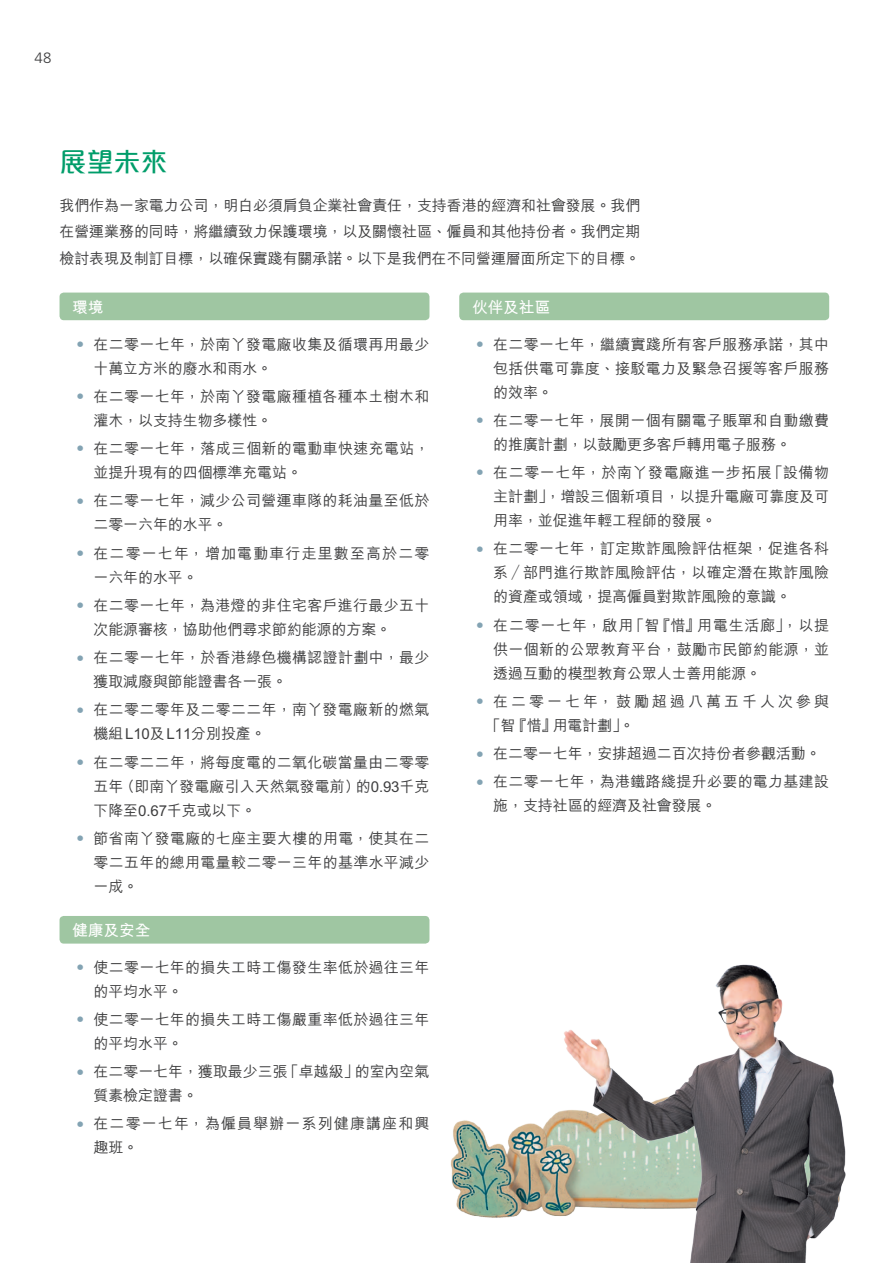
<style>
.page{position:relative;width:893px;height:1263px;background:#fff}
.page>*{position:absolute;margin:0;border:0;box-sizing:border-box;transform-origin:0 0}
.Chi_Main_Head{font:500 27px "M Elle HK";color:#009d6a}
.Chi_Key_Performance{font:700 15.75px "M Hei HK";letter-spacing:-.01em;color:#fff}
.Chi_Bodytext{font:500 15px/24px "M Hei HK";letter-spacing:.02em;color:#3e3e3f}
.Chi_Bodytext-2{font:500 15px/24px "M Hei HK";letter-spacing:.075em;color:#3e3e3f}
.Chi_Bodytext-3{font:500 15px/24px "M Hei HK";letter-spacing:-.005em;color:#3e3e3f}
.Chi_Bodytext-4{font:500 15px/24px "M Hei HK";letter-spacing:.2em;color:#3e3e3f}
.Chi_Bodytext-5{font:500 15px "M Hei HK";letter-spacing:-.01em;color:#3e3e3f}
.t1{font:300 15px "Frutiger LT Std";color:#3e3e3f}
.s1{color:#83a3b3}
</style>
<div class="page">
<div style="left:60px;top:293px;width:369px;height:27px;background:#9fc6a2;border-radius:4px"></div>
<div style="left:459px;top:293px;width:370px;height:27px;background:#9fc6a2;border-radius:4px"></div>
<div style="left:60px;top:916px;width:369px;height:27px;background:#9fc6a2;border-radius:4px"></div>
<img style="left:450px;top:1116px;width:103px;height:102px">
<img style="left:553px;top:964px;width:293px;height:299px">
<p class="t1" style="left:34px;top:50px;width:19px">48</p>
<p class="Chi_Main_Head" style="left:60px;top:149px;width:109px">展望未來</p>
<p class="Chi_Bodytext" style="left:60px;top:191px;width:582px;line-height:26.2px;text-align:justify">我們作為一家電力公司，明白必須肩負企業社會責任，支持香港的經濟和社會發展。我們在營運業務的同時，將繼續致力保護環境，以及關懷社區、僱員和其他持份者。我們定期檢討表現及制訂目標，以確保實踐有關承諾。以下是我們在不同營運層面所定下的目標。</p>
<p class="Chi_Key_Performance" style="left:72px;top:296px;width:33px">環境</p>
<p class="Chi_Bodytext" style="left:94px;top:331px;width:337px;text-indent:-21px"><span class="s1">•</span> 在二零一七年，於南丫發電廠收集及循環再用最少十萬立方米的廢水和雨水。</p>
<p class="Chi_Bodytext" style="left:94px;top:383px;width:337px;text-indent:-21px"><span class="s1">•</span> 在二零一七年，於南丫發電廠種植各種本土樹木和灌木，以支持生物多樣性。</p>
<p class="Chi_Bodytext" style="left:94px;top:435px;width:337px;text-indent:-21px"><span class="s1">•</span> 在二零一七年，落成三個新的電動車快速充電站，並提升現有的四個標準充電站。</p>
<p class="Chi_Bodytext" style="left:94px;top:487px;width:337px;text-indent:-21px"><span class="s1">•</span> 在二零一七年，減少公司營運車隊的耗油量至低於二零一六年的水平。</p>
<p class="Chi_Bodytext-2" style="left:94px;top:540px;width:337px;text-indent:-21px"><span class="s1">•</span> 在二零一七年，增加電動車行走里數至高於二零一六年的水平。</p>
<p class="Chi_Bodytext" style="left:94px;top:592px;width:337px;text-indent:-21px"><span class="s1">•</span> 在二零一七年，為港燈的非住宅客戶進行最少五十次能源審核，協助他們尋求節約能源的方案。</p>
<p class="Chi_Bodytext" style="left:94px;top:644px;width:337px;text-indent:-21px"><span class="s1">•</span> 在二零一七年，於香港綠色機構認證計劃中，最少獲取減廢與節能證書各一張。</p>
<p class="Chi_Bodytext" style="left:94px;top:696px;width:337px;text-indent:-21px"><span class="s1">•</span> 在二零二零年及二零二二年，南丫發電廠新的燃氣機組L10及L11分別投產。</p>
<p class="Chi_Bodytext" style="left:94px;top:749px;width:337px;text-align:justify;text-indent:-21px"><span class="s1">•</span> 在二零二二年，將每度電的二氧化碳當量由二零零五年（即南丫發電廠引入天然氣發電前）的0.93千克下降至0.67千克或以下。</p>
<p class="Chi_Bodytext" style="left:94px;top:825px;width:337px;text-align:justify;text-indent:-21px"><span class="s1">•</span> 節省南丫發電廠的七座主要大樓的用電，使其在二零二五年的總用電量較二零一三年的基準水平減少一成。</p>
<p class="Chi_Key_Performance" style="left:72px;top:919px;width:80px">健康及安全</p>
<p class="Chi_Bodytext" style="left:94px;top:954px;width:337px;text-indent:-21px"><span class="s1">•</span> 使二零一七年的損失工時工傷發生率低於過往三年的平均水平。</p>
<p class="Chi_Bodytext" style="left:94px;top:1006px;width:337px;text-indent:-21px"><span class="s1">•</span> 使二零一七年的損失工時工傷嚴重率低於過往三年的平均水平。</p>
<p class="Chi_Bodytext-3" style="left:94px;top:1058px;width:337px;text-indent:-21px"><span class="s1">•</span> 在二零一七年，獲取最少三張「卓越級」的室內空氣質素檢定證書。</p>
<p class="Chi_Bodytext-2" style="left:94px;top:1111px;width:337px;text-indent:-21px"><span class="s1">•</span> 在二零一七年，為僱員舉辦一系列健康講座和興趣班。</p>
<p class="Chi_Key_Performance" style="left:472px;top:296px;width:80px">伙伴及社區</p>
<p class="Chi_Bodytext" style="left:493px;top:331px;width:337px;text-align:justify;text-indent:-21px"><span class="s1">•</span> 在二零一七年，繼續實踐所有客戶服務承諾，其中包括供電可靠度、接駁電力及緊急召援等客戶服務的效率。</p>
<p class="Chi_Bodytext" style="left:493px;top:407px;width:337px;text-indent:-21px"><span class="s1">•</span> 在二零一七年，展開一個有關電子賬單和自動繳費的推廣計劃，以鼓勵更多客戶轉用電子服務。</p>
<p class="Chi_Bodytext" style="left:493px;top:459px;width:338px;text-align:justify;text-indent:-21px"><span class="s1">•</span> 在二零一七年，於南丫發電廠進一步拓展「設備物主計劃」，增設三個新項目，以提升電廠可靠度及可用率，並促進年輕工程師的發展。</p>
<p class="Chi_Bodytext" style="left:493px;top:535px;width:337px;text-align:justify;text-indent:-21px"><span class="s1">•</span> 在二零一七年，訂定欺詐風險評估框架，促進各科系／部門進行欺詐風險評估，以確定潛在欺詐風險的資產或領域，提高僱員對欺詐風險的意識。</p>
<p class="Chi_Bodytext" style="left:493px;top:612px;width:337px;text-align:justify;text-indent:-21px"><span class="s1">•</span> 在二零一七年，啟用「智『惜』用電生活廊」，以提供一個新的公眾教育平台，鼓勵市民節約能源，並透過互動的模型教育公眾人士善用能源。</p>
<p class="Chi_Bodytext-4" style="left:486px;top:688px;width:345px;text-indent:-13px"><span class="s1">•</span> 在二零一七年，鼓勵超過八萬五千人次參與「智『惜』用電計劃」。</p>
<p class="Chi_Bodytext-5" style="left:472px;top:743px;width:350px"><span class="s1">•</span> 在二零一七年，安排超過二百次持份者參觀活動。</p>
<p class="Chi_Bodytext" style="left:493px;top:768px;width:337px;text-indent:-21px"><span class="s1">•</span> 在二零一七年，為港鐵路綫提升必要的電力基建設施，支持社區的經濟及社會發展。</p>
</div>
